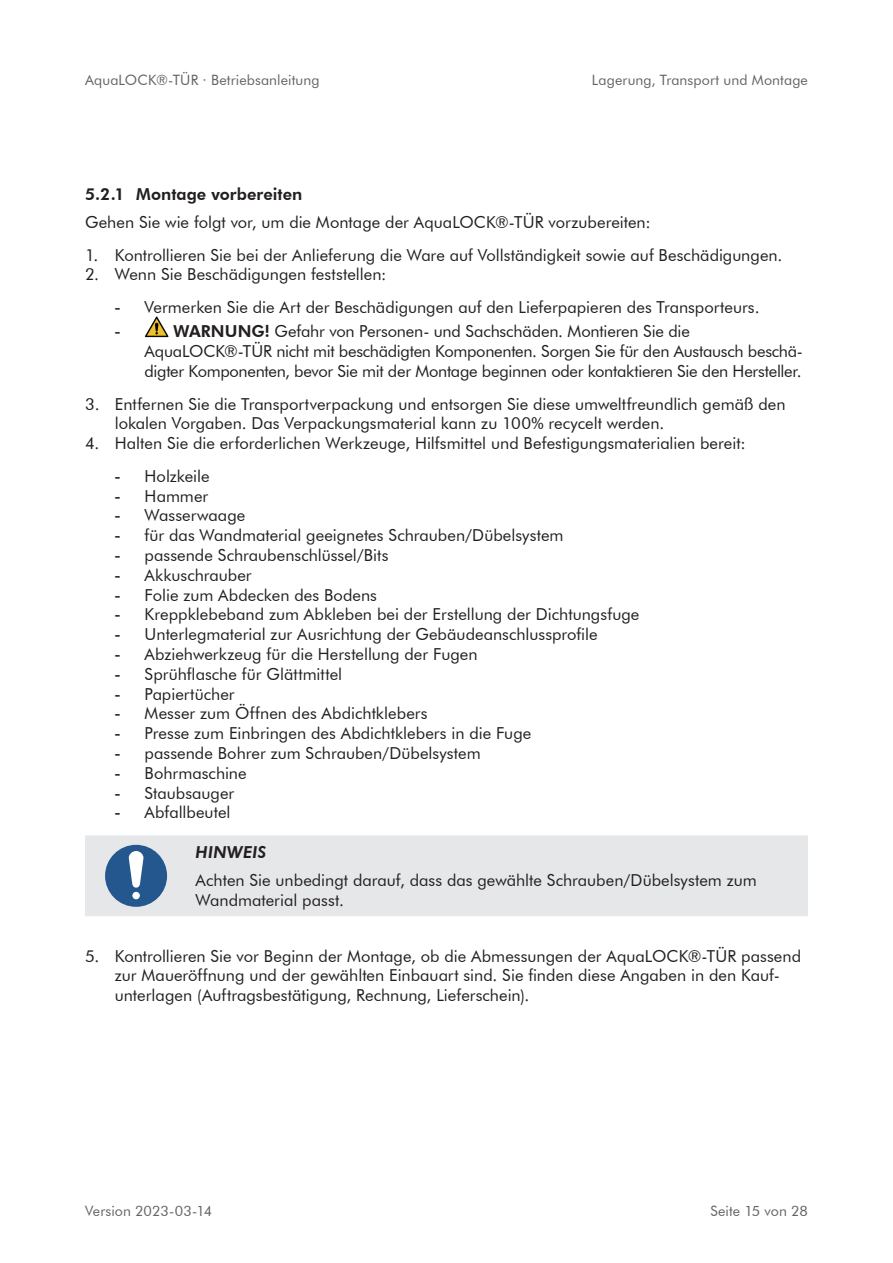
<style>
.page{position:relative;width:893px;height:1263px;background:#fff}
.page>*{position:absolute;margin:0;border:0;box-sizing:border-box;transform-origin:0 0}
.t1{font:16.5px/19.8px "Futura BT";color:#231f20}
.t2{font:800 16.5px "Futura BT";letter-spacing:.005em;color:#231f20}
.t3{font:italic 800 16.5px "Futura BT";letter-spacing:.015em;color:#231f20}
.t4{font:16.5px "Arial";color:#231f20}
.t5{font:14.25px "Futura BT";letter-spacing:.01em;color:#636366}
.s1{font-family:"Arial"}
.s2{font-weight:800}
</style>
<div class="page">
<svg style="left:145px;top:316px;width:23px;height:21px"></svg>
<div style="left:85px;top:835px;width:723px;height:81px;background:#e6e7e9"></div>
<div style="left:105px;top:845px;width:62px;height:62px;background:#24578e;border-radius:50%"></div>
<div style="left:131px;top:890px;width:10px;height:11px;background:#fff;border-radius:50%"></div>
<div style="left:130px;top:889px;width:12px;height:13px;border:3px solid #24578e;border-radius:50%"></div>
<svg style="left:128px;top:851px;width:16px;height:37px"></svg>
<p class="t5" style="left:85px;top:71px;width:236px">AquaLOCK®-TÜR · Betriebsanleitung</p>
<p class="t5" style="left:592px;top:71px;width:218px">Lagerung, Transport und Montage</p>
<p class="t2" style="left:85px;top:187px;width:219px">5 .2 .1 Montage vorbereiten</p>
<p class="t1" style="left:85px;top:212px;width:567px">Gehen Sie wie folgt vor, um die Montage der AquaLOCK®-TÜR vorzubereiten:</p>
<p class="t1" style="left:85px;top:246px;width:699px">1. Kontrollieren Sie bei der Anlieferung die Ware auf Vollständigkeit sowie auf Beschädigungen.</p>
<p class="t1" style="left:85px;top:266px;width:303px">2. Wenn Sie Beschädigungen feststellen:</p>
<p class="t1" style="left:115px;top:297px;width:646px"><span class="s1">-</span> Vermerken Sie die Art der Beschädigungen auf den Lieferpapieren des Transporteurs.</p>
<p class="t4" style="left:115px;top:322px;width:7px">-</p>
<p class="t1" style="left:145px;top:323px;width:660px;text-indent:28px"><span class="s2">WARNUNG!</span> Gefahr von Personen- und Sachschäden. Montieren Sie die<br>AquaLOCK®-TÜR nicht mit beschädigten Komponenten. Sorgen Sie für den Austausch beschä&shy;digter Komponenten, bevor Sie mit der Montage beginnen oder kontaktieren Sie den Hersteller.</p>
<p class="t1" style="left:115px;top:395px;width:672px;text-indent:-30px">3. Entfernen Sie die Transportverpackung und entsorgen Sie diese umweltfreundlich gemäß den lokalen Vorgaben. Das Verpackungsmaterial kann zu 100% recycelt werden.</p>
<p class="t1" style="left:85px;top:435px;width:662px">4. Halten Sie die erforderlichen Werkzeuge, Hilfsmittel und Befestigungsmaterialien bereit:</p>
<p class="t1" style="left:115px;top:467px;width:96px"><span class="s1">-</span> Holzkeile</p>
<p class="t1" style="left:115px;top:487px;width:95px"><span class="s1">-</span> Hammer</p>
<p class="t1" style="left:115px;top:505px;width:132px"><span class="s1">-</span> Wasserwaage</p>
<p class="t1" style="left:115px;top:525px;width:450px"><span class="s1">-</span> für das Wandmaterial geeignetes Schrauben/Dübelsystem</p>
<p class="t1" style="left:115px;top:546px;width:275px"><span class="s1">-</span> passende Schraubenschlüssel/Bits</p>
<p class="t1" style="left:115px;top:566px;width:138px"><span class="s1">-</span> Akkuschrauber</p>
<p class="t1" style="left:115px;top:586px;width:264px"><span class="s1">-</span> Folie zum Abdecken des Bodens</p>
<p class="t1" style="left:115px;top:604px;width:526px"><span class="s1">-</span> Kreppklebeband zum Abkleben bei der Erstellung der Dichtungsfuge</p>
<p class="t1" style="left:115px;top:624px;width:484px"><span class="s1">-</span> Unterlegmaterial zur Ausrichtung der Gebäudeanschlussprofile</p>
<p class="t1" style="left:115px;top:645px;width:364px"><span class="s1">-</span> Abziehwerkzeug für die Herstellung der Fugen</p>
<p class="t1" style="left:115px;top:664px;width:229px"><span class="s1">-</span> Sprühflasche für Glättmittel</p>
<p class="t1" style="left:115px;top:685px;width:121px"><span class="s1">-</span> Papiertücher</p>
<p class="t1" style="left:115px;top:705px;width:314px"><span class="s1">-</span> Messer zum Öffnen des Abdichtklebers</p>
<p class="t1" style="left:115px;top:723px;width:418px"><span class="s1">-</span> Presse zum Einbringen des Abdichtklebers in die Fuge</p>
<p class="t1" style="left:115px;top:743px;width:367px"><span class="s1">-</span> passende Bohrer zum Schrauben/Dübelsystem</p>
<p class="t1" style="left:115px;top:764px;width:133px"><span class="s1">-</span> Bohrmaschine</p>
<p class="t1" style="left:115px;top:784px;width:121px"><span class="s1">-</span> Staubsauger</p>
<p class="t1" style="left:115px;top:804px;width:117px"><span class="s1">-</span> Abfallbeutel</p>
<p class="t3" style="left:196px;top:846px;width:72px">HINWEIS</p>
<p class="t1" style="left:196px;top:870px;width:563px">Achten Sie unbedingt darauf, dass das gewählte Schrauben/Dübelsystem zum<br>Wandmaterial passt.</p>
<p class="t1" style="left:115px;top:947px;width:688px;text-indent:-30px">5. Kontrollieren Sie vor Beginn der Montage, ob die Abmessungen der AquaLOCK®-TÜR passend zur Maueröffnung und der gewählten Einbauart sind. Sie finden diese Angaben in den Kauf&shy;unterlagen (Auftragsbestätigung, Rechnung, Lieferschein).</p>
<p class="t5" style="left:85px;top:1205px;width:129px">Version 2023-03-14</p>
<p class="t5" style="left:710px;top:1205px;width:99px">Seite 15 von 28</p>
</div>
